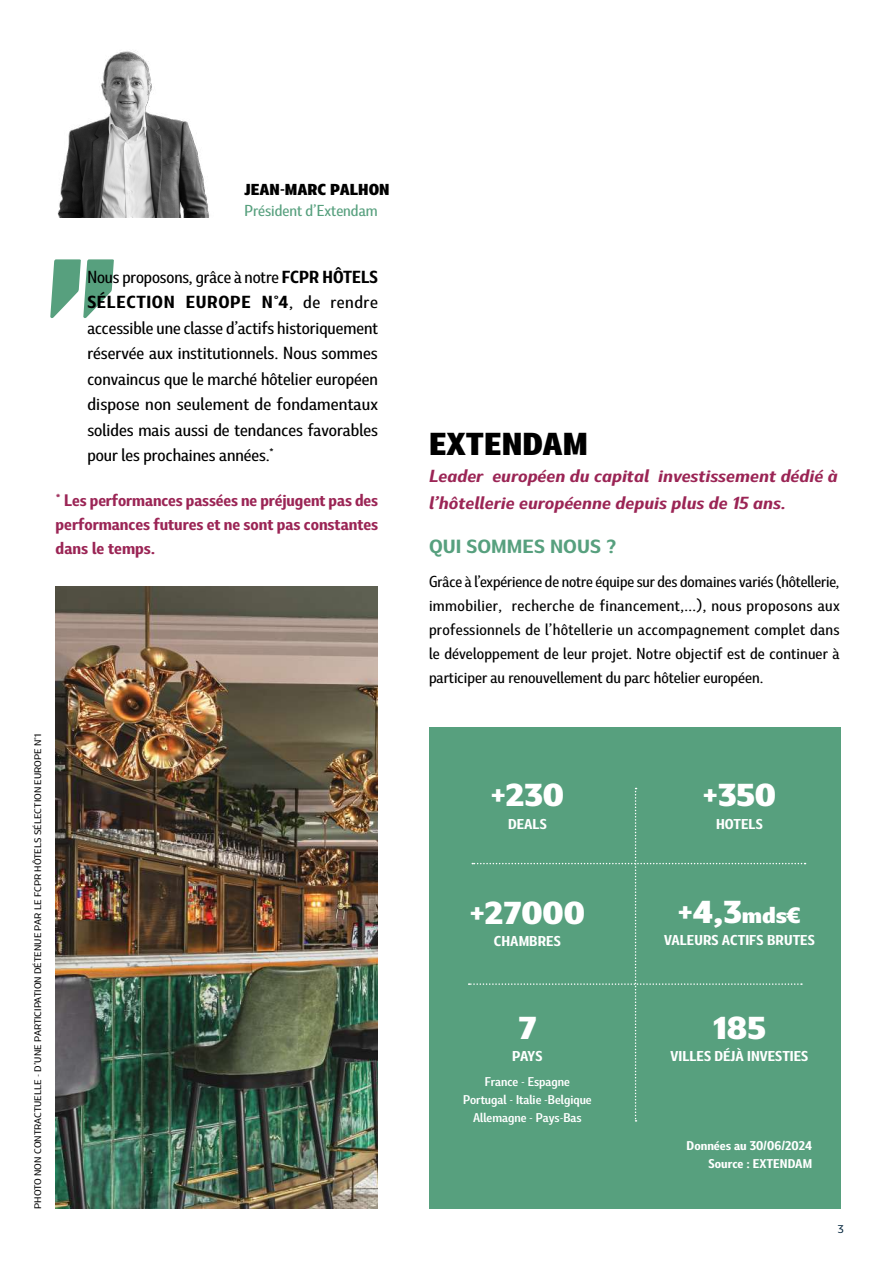
<style>
.page{position:relative;width:893px;height:1263px;background:#fff}
.page>*{position:absolute;margin:0;border:0;box-sizing:border-box;transform-origin:0 0}
.t1{font:800 expanded 30px "Marble Display";color:#fff}
.t2{font:800 30px "Marble Display";color:#000}
.t3{font:700 expanded 18px "Marble Display";color:#57a07e}
.t4{font:500 16.5px/25.5px "Marble Display";color:#000;text-align:justify}
.t5{font:italic 700 expanded 16.5px/27px "Marble Display";color:#9b2555}
.t6{font:700 15.75px/24px "Marble Display";color:#9b2555;text-align:justify}
.t7{font:500 15px/24px "Marble Display";color:#000;text-align:justify}
.t8{font:500 15px "Marble Display";color:#57a07e}
.t9{font:800 15px "Marble Display";color:#000}
.t10{font:700 13.5px "Marble Display";color:#fff}
.t11{font:600 12px/18px "Marble Display";color:#fff;text-align:center}
.t12{font:700 12px/18px "Marble Display";color:#fff;text-align:right}
.t13{font:500 expanded 10.5px "Marble Display";color:#00233b}
.t14{font:500 expanded 9px "Marble Display";color:#000}
.s1{font-weight:700}
.s2{font-size:21px}
</style>
<div class="page">
<img style="left:56px;top:587px;width:322px;height:622px">
<svg style="left:50px;top:259px;width:64px;height:59px"></svg>
<img style="left:57px;top:51px;width:152px;height:167px">
<div style="left:429px;top:727px;width:412px;height:482px;background:#57a07e"></div>
<svg style="left:469px;top:788px;width:337px;height:333px"></svg>
<p class="t9" style="left:244px;top:176px;width:147px">JEAN-MARC PALHON</p>
<p class="t8" style="left:244px;top:198px;width:135px">Président d’Extendam</p>
<p class="t4" style="left:87px;top:262px;width:292px">Nous proposons, grâce à notre <span class="s1">FCPR HÔTELS SÉLECTION EUROPE N°4</span>, de rendre accessible une classe d’actifs historiquement réservée aux institutionnels. Nous sommes convaincus que le marché hôtelier européen dispose non seulement de fondamentaux solides mais aussi de tendances favorables pour les prochaines années.*</p>
<p class="t6" style="left:56px;top:486px;width:324px">* Les performances passées ne préjugent pas des performances futures et ne sont pas constantes dans le temps.</p>
<p class="t14" style="left:31px;top:1209px;width:477px;rotate:-90deg">PHOTO NON CONTRACTUELLE - D’UNE PARTICIPATION DÉTENUE PAR LE FCPR HÔTELS SÉLECTION EUROPE N°1</p>
<h1 class="t2" style="left:429px;top:417px;width:160px">EXTENDAM</h1>
<p class="t5" style="left:429px;top:460px;width:410px">Leader européen du capital investissement dédié à l’hôtellerie européenne depuis plus de 15 ans.</p>
<p class="t3" style="left:429px;top:531px;width:190px">QUI SOMMES NOUS ?</p>
<p class="t7" style="left:429px;top:568px;width:412px">Grâce à l’expérience de notre équipe sur des domaines variés (hôtellerie, immobilier, recherche de financement,...), nous proposons aux professionnels de l’hôtellerie un accompagnement complet dans le développement de leur projet. Notre objectif est de continuer à participer au renouvellement du parc hôtelier européen.</p>
<h1 class="t1" style="left:491px;top:768px;width:75px">+230</h1>
<p class="t10" style="left:508px;top:812px;width:40px">DEALS</p>
<h1 class="t1" style="left:470px;top:886px;width:117px">+27000</h1>
<p class="t10" style="left:494px;top:930px;width:68px">CHAMBRES</p>
<h1 class="t1" style="left:518px;top:1001px;width:20px">7</h1>
<p class="t10" style="left:512px;top:1045px;width:32px">PAYS</p>
<p class="t11" style="left:463px;top:1072px;width:130px">France - Espagne<br>Portugal - Italie -Belgique<br>Allemagne - Pays-Bas</p>
<h1 class="t1" style="left:703px;top:768px;width:75px">+350</h1>
<p class="t10" style="left:716px;top:812px;width:48px">HOTELS</p>
<h1 class="t1" style="left:678px;top:885px;width:125px">+4,3<span class="s2">mds€</span></h1>
<p class="t10" style="left:664px;top:929px;width:152px">VALEURS ACTIFS BRUTES</p>
<h1 class="t1" style="left:713px;top:1001px;width:54px">185</h1>
<p class="t10" style="left:671px;top:1045px;width:139px">VILLES DÉJÀ INVESTIES</p>
<p class="t12" style="left:687px;top:1135px;width:127px">Données au 30/06/2024<br>Source : EXTENDAM</p>
<p class="t13" style="left:838px;top:1220px;width:7px">3</p>
</div>
